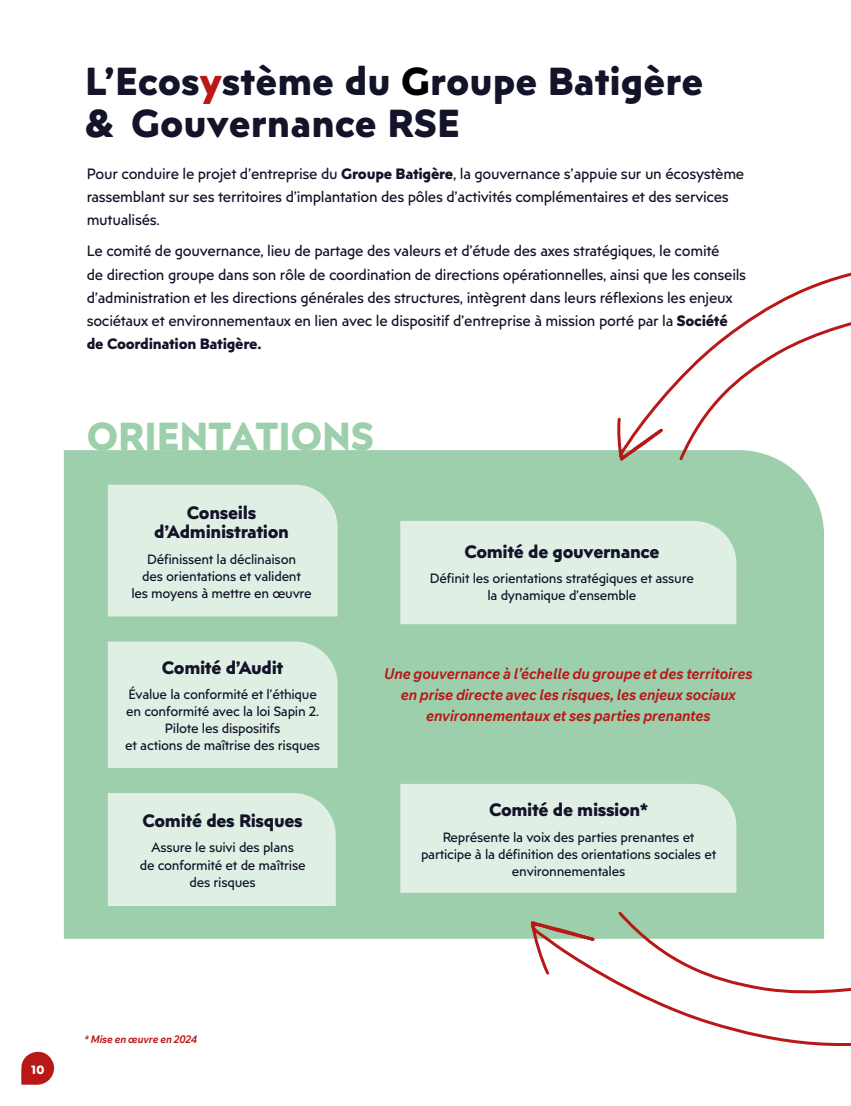
<style>
.page{position:relative;width:851px;height:1106px;background:#fff}
.page>*{position:absolute;margin:0;border:0;box-sizing:border-box;transform-origin:0 0}
.t1{font:700 39px/42px "Posterama Text";color:#131329}
.t2{font:700 39px "Posterama Text";color:#9dcfac}
.t3{font:700 18px/19.5px "Posterama Text";letter-spacing:-.02em;color:#131329;text-align:center}
.t4{font:15px/23.1px "Posterama Text";letter-spacing:-.02em;color:#131329}
.t5{font:italic 700 15px/21px "Wix Madefor Text";letter-spacing:-.005em;color:#b91818;text-align:center;scale:.95 1}
.t6{font:13.5px/17.1px "Posterama Text";letter-spacing:-.02em;color:#131329;text-align:center}
.t7{font:700 12px "Posterama Text";color:#fff}
.t8{font:italic 700 10.5px "Wix Madefor Text";letter-spacing:-.005em;color:#b91818;scale:.95 1}
.s1{color:#b91818}
.s2{color:#000}
.s3{font-weight:700}
</style>
<div class="page">
<svg style="left:21px;top:1051px;width:33px;height:33px"></svg>
<div style="left:64px;top:450px;width:759px;height:488px;background:#9dcfac"></div>
<svg style="left:528px;top:918px;width:322px;height:128px"></svg>
<svg style="left:616px;top:273px;width:234px;height:192px"></svg>
<div style="left:400px;top:521px;width:336px;height:103px;background:#e0efe4"></div>
<div style="left:108px;top:484px;width:229px;height:132px;background:#e0efe4"></div>
<div style="left:108px;top:641px;width:229px;height:127px;background:#e0efe4"></div>
<div style="left:108px;top:793px;width:228px;height:113px;background:#e0efe4"></div>
<div style="left:400px;top:784px;width:336px;height:108px;background:#e0efe4"></div>
<svg style="left:615px;top:909px;width:235px;height:103px"></svg>
<svg style="left:677px;top:297px;width:173px;height:165px"></svg>
<h1 class="t1" style="left:85px;top:59px;width:619px">L’Ecos<span class="s1">y</span>stème du <span class="s2">G</span>roupe Batigère &amp; Gouvernance RSE</h1>
<p class="t4" style="left:87px;top:161px;width:659px">Pour conduire le projet d’entreprise du <span class="s3">Groupe Batigère</span>, la gouvernance s’appuie sur un écosystème rassemblant sur ses territoires d’implantation des pôles d’activités complémentaires et des services mutualisés.</p>
<p class="t4" style="left:87px;top:239px;width:661px">Le comité de gouvernance, lieu de partage des valeurs et d’étude des axes stratégiques, le comité<br>de direction groupe dans son rôle de coordination de directions opérationnelles, ainsi que les conseils d’administration et les directions générales des structures, intègrent dans leurs réflexions les enjeux sociétaux et environnementaux en lien avec le dispositif d’entreprise à mission porté par la <span class="s3">Société de Coordination Batigère.</span></p>
<h1 class="t2" style="left:87px;top:410px;width:289px">ORIENTATIONS</h1>
<p class="t3" style="left:154px;top:502px;width:136px">Conseils d’Administration</p>
<p class="t6" style="left:131px;top:550px;width:182px">Définissent la déclinaison<br>des orientations et valident<br>les moyens à mettre en œuvre</p>
<p class="t3" style="left:464px;top:541px;width:197px">Comité de gouvernance</p>
<p class="t6" style="left:430px;top:569px;width:265px">Définit les orientations stratégiques et assure la dynamique d’ensemble</p>
<p class="t3" style="left:162px;top:657px;width:123px">Comité d’Audit</p>
<p class="t6" style="left:125px;top:685px;width:196px">Évalue la conformité et l’éthique en conformité avec la loi Sapin 2.<br>Pilote les dispositifs<br>et actions de maîtrise des risques</p>
<p class="t3" style="left:142px;top:810px;width:162px">Comité des Risques</p>
<p class="t6" style="left:140px;top:838px;width:167px">Assure le suivi des plans<br>de conformité et de maîtrise des risques</p>
<p class="t5" style="left:384px;top:663px;width:389px">Une gouvernance à l’échelle du groupe et des territoires en prise directe avec les risques, les enjeux sociaux environnementaux et ses parties prenantes</p>
<p class="t3" style="left:489px;top:799px;width:161px">Comité de mission*</p>
<p class="t6" style="left:421px;top:828px;width:297px">Représente la voix des parties prenantes et participe à la définition des orientations sociales et environnementales</p>
<p class="t7" style="left:31px;top:1061px;width:15px">10</p>
<p class="t8" style="left:85px;top:1032px;width:120px">* Mise en œuvre en 2024</p>
</div>
